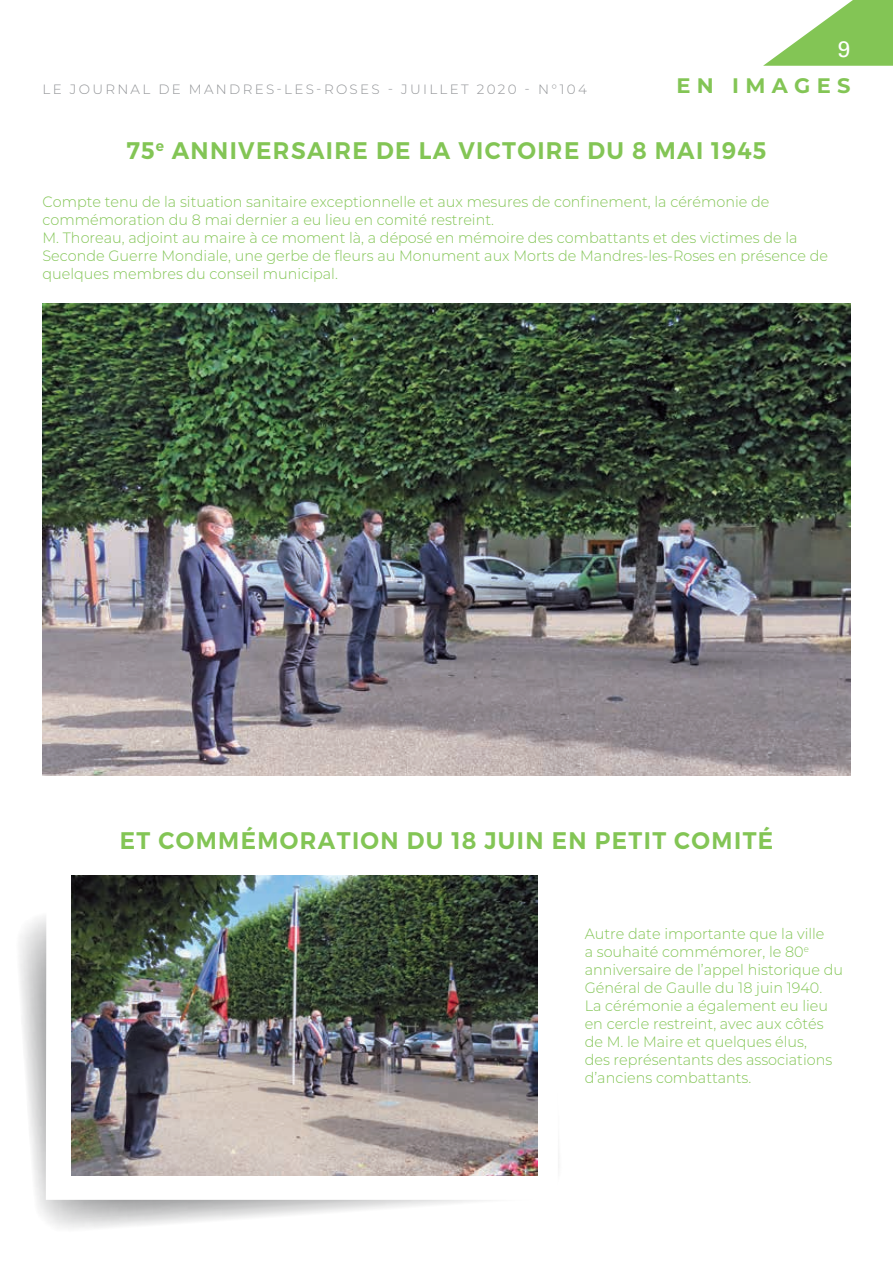
<style>
.page{position:relative;width:893px;height:1263px;background:#fff}
.page>*{position:absolute;margin:0;border:0;box-sizing:border-box;transform-origin:0 0}
.t1{font:600 24px "Montserrat";letter-spacing:.06em;color:#83c555;scale:.96 1}
.t2{font:22.5px "Univers";color:#fff}
.t3{font:700 21px "Montserrat";letter-spacing:.3em;color:#83c555}
.t4{font:300 15px/18px "Montserrat";color:#83c555;scale:.96 1}
.texte_2_bold{font:300 13.5px "Montserrat";letter-spacing:.17em;color:#939598}
</style>
<div class="page">
<svg style="left:763px;top:0;width:130px;height:66px"></svg>
<img style="left:43px;top:303px;width:807px;height:472px">
<svg style="left:19px;top:916px;width:540px;height:312px"></svg>
<svg style="left:46px;top:875px;width:512px;height:325px"></svg>
<img style="left:71px;top:875px;width:466px;height:301px">
<p class="texte_2_bold" style="left:43px;top:80px;width:546px">LE JOURNAL DE MANDRES-LES-ROSES - JUILLET 2020 - N°104</p>
<p class="t2" style="left:838px;top:36px;width:14px">9</p>
<p class="t3" style="left:676px;top:70px;width:176px">EN IMAGES</p>
<p class="t1" style="left:127px;top:136px;width:668px">75<sup>e</sup> ANNIVERSAIRE DE LA VICTOIRE DU 8 MAI 1945</p>
<p class="t4" style="left:43px;top:192px;width:759px">Compte tenu de la situation sanitaire exceptionnelle et aux mesures de confinement, la cérémonie de commémoration du 8 mai dernier a eu lieu en comité restreint.</p>
<p class="t4" style="left:43px;top:228px;width:820px">M. Thoreau, adjoint au maire à ce moment là, a déposé en mémoire des combattants et des victimes de la<br>Seconde Guerre Mondiale, une gerbe de fleurs au Monument aux Morts de Mandres-les-Roses en présence de quelques membres du conseil municipal.</p>
<p class="t1" style="left:120px;top:826px;width:682px">ET COMMÉMORATION DU 18 JUIN EN PETIT COMITÉ</p>
<p class="t4" style="left:585px;top:924px;width:271px">Autre date importante que la ville<br>a souhaité commémorer, le 80<sup>e </sup>anniversaire de l’appel historique du Général de Gaulle du 18 juin 1940.</p>
<p class="t4" style="left:585px;top:996px;width:259px">La cérémonie a également eu lieu en cercle restreint, avec aux côtés de M. le Maire et quelques élus, des représentants des associations d’anciens combattants.</p>
</div>
